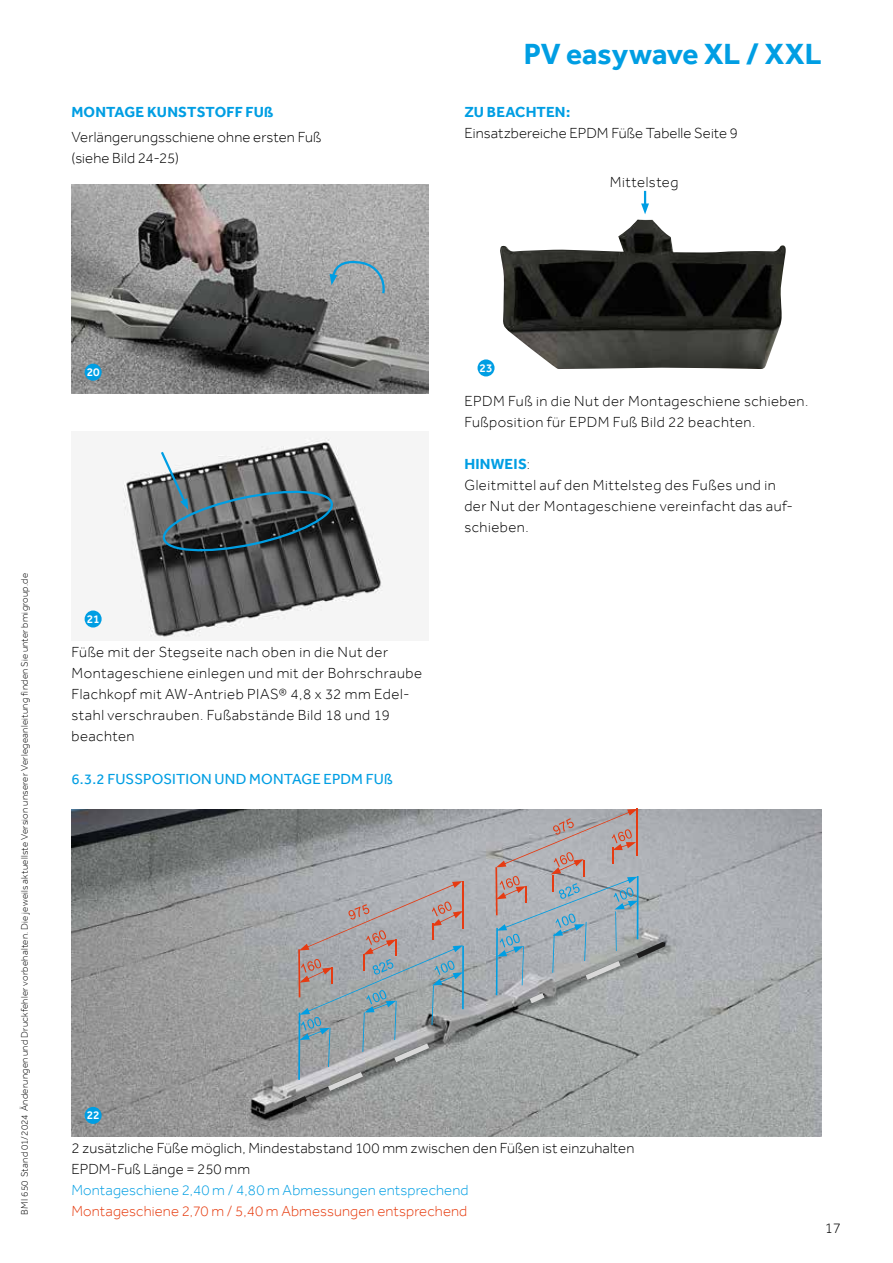
<style>
.page{position:relative;width:893px;height:1263px;background:#fff}
.page>*{position:absolute;margin:0;border:0;box-sizing:border-box;transform-origin:0 0}
.t1{font:700 30px "Effra";color:#009ee3}
.t2{font:300 15px/21px "Effra";letter-spacing:.025em;color:#000}
.t3{font:300 15px "Effra";letter-spacing:.01em;color:#009ee3}
.t4{font:300 15px "Effra";letter-spacing:.01em;color:#e63a0d}
.t5{font:15px "Effra";letter-spacing:.005em;color:#009ee3}
.t6{font:700 15px "Effra";letter-spacing:.005em;color:#009ee3}
.t7{font:500 12px "Effra";color:#fff}
.t8{font:300 9.75px "Effra";letter-spacing:.025em;color:#000}
.s1{font-weight:700;color:#009ee3}
</style>
<div class="page">
<img style="left:71px;top:184px;width:358px;height:209px">
<div style="left:85px;top:364px;width:17px;height:17px;background:#009ee3;border-radius:50%"></div>
<img style="left:84px;top:437px;width:299px;height:200px">
<div style="left:85px;top:610px;width:17px;height:17px;background:#009ee3;border-radius:50%"></div>
<img style="left:500px;top:219px;width:286px;height:150px">
<div style="left:477px;top:359px;width:18px;height:17px;background:#009ee3;border-radius:50%"></div>
<svg style="left:159px;top:449px;width:175px;height:105px;background:#5f676b"></svg>
<svg style="left:330px;top:258px;width:56px;height:38px;background:#95a5ab"></svg>
<img style="left:71px;top:809px;width:750px;height:328px">
<div style="left:85px;top:1107px;width:17px;height:17px;background:#009ee3;border-radius:50%"></div>
<hr style="left:462px;top:946px;width:2px;height:63px;background:#009ee3">
<hr style="left:462px;top:881px;width:2px;height:48px;background:#e63b12">
<hr style="left:636px;top:808px;width:2px;height:48px;background:#e63b12">
<svg style="left:292px;top:881px;width:171px;height:225px;background:#a0a3a5"></svg>
<svg style="left:495px;top:809px;width:170px;height:194px;background:#a7aaae"></svg>
<svg style="left:641px;top:191px;width:8px;height:23px"></svg>
<p class="t6" style="left:71px;top:103px;width:203px">MONTAGE KUNSTSTOFF FUß</p>
<p class="t2" style="left:71px;top:127px;width:251px">Verlängerungsschiene ohne ersten Fuß (siehe Bild 24-25)</p>
<h1 class="t1" style="left:524px;top:36px;width:299px">PV easywave XL / XXL</h1>
<p class="t6" style="left:464px;top:103px;width:107px">ZU BEACHTEN:</p>
<p class="t2" style="left:464px;top:122px;width:275px">Einsatzbereiche EPDM Füße Tabelle Seite 9</p>
<p class="t2" style="left:610px;top:171px;width:70px">Mittelsteg</p>
<p class="t8" style="left:19px;top:1214px;width:643px;rotate:-90deg">BMI 650 Stand 01/2024 Änderungen und Druckfehler vorbehalten. Die jeweils aktuellste Version unserer Verlegeanleitung finden Sie unter bmigroup.de</p>
<p class="t7" style="left:87px;top:365px;width:15px">20</p>
<p class="t7" style="left:87px;top:611px;width:15px">21</p>
<p class="t2" style="left:71px;top:641px;width:352px">Füße mit der Stegseite nach oben in die Nut der Montageschiene einlegen und mit der Bohrschraube Flachkopf mit AW-Antrieb PIAS® 4,8 x 32 mm Edel&shy;stahl verschrauben. Fußabstände Bild 18 und 19 beachten</p>
<p class="t5" style="left:71px;top:770px;width:323px">6.3.2 FUSSPOSITION UND MONTAGE EPDM FUß</p>
<p class="t7" style="left:480px;top:360px;width:15px">23</p>
<p class="t2" style="left:464px;top:390px;width:346px">EPDM Fuß in die Nut der Montageschiene schieben.<br>Fußposition für EPDM Fuß Bild 22 beachten.</p>
<p class="t2" style="left:464px;top:453px;width:330px"><span class="s1">HINWEIS</span>:<br>Gleitmittel auf den Mittelsteg des Fußes und in der Nut der Montageschiene vereinfacht das auf&shy;schieben.</p>
<p class="t7" style="left:87px;top:1108px;width:15px">22</p>
<p class="t2" style="left:71px;top:1138px;width:564px">2 zusätzliche Füße möglich, Mindestabstand 100 mm zwischen den Füßen ist einzuhalten<br>EPDM‐Fuß Länge = 250 mm</p>
<p class="t3" style="left:71px;top:1181px;width:399px">Montageschiene 2,40 m / 4,80 m Abmessungen entsprechend</p>
<p class="t4" style="left:71px;top:1202px;width:397px">Montageschiene 2,70 m / 5,40 m Abmessungen entsprechend</p>
<p class="t2" style="left:825px;top:1218px;width:18px">17</p>
</div>
